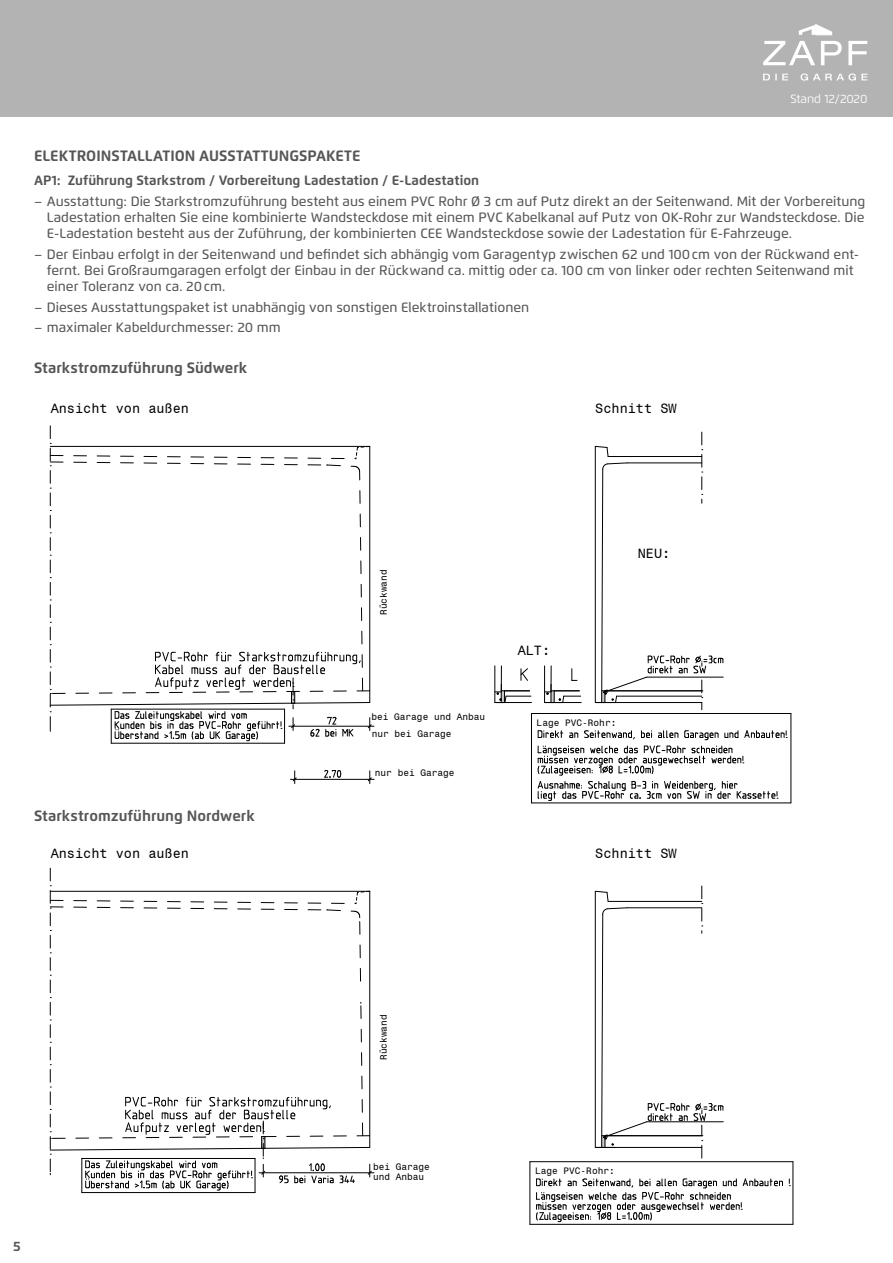
<style>
.page{position:relative;width:893px;height:1263px;background:#fff}
.page>*{position:absolute;margin:0;border:0;box-sizing:border-box;transform-origin:0 0}
.t1{font:700 15px "Flexo";color:#575656}
.t2{font:500 13.5px/16.2px "Flexo";color:#575656;text-align:justify}
.t3{font:700 13.5px "Flexo";color:#575656}
.t4{font:13.5px "Monospac 821 BT";color:#000}
.Text{font:700 13.5px "Flexo";color:#57585a}
.t5{font:12px "Flexo";letter-spacing:-.01em;color:#fff}
.t6{font:9.45px/10.1px "Monospac 821 BT";color:#000}
</style>
<div class="page">
<div style="left:0;top:0;width:893px;height:117px;background:#b4b3b3"></div>
<svg style="left:763px;top:41px;width:104px;height:24px"></svg>
<svg style="left:799px;top:24px;width:33px;height:11px"></svg>
<svg style="left:763px;top:73px;width:104px;height:8px"></svg>
<hr style="left:544px;top:666px;width:1px;height:36px;background:#000">
<hr style="left:550px;top:666px;width:2px;height:26px;background:#000">
<hr style="left:494px;top:666px;width:1px;height:36px;background:#000">
<hr style="left:531px;top:713px;width:1px;height:90px;background:#000">
<hr style="left:531px;top:802px;width:260px;height:1px;background:#000">
<hr style="left:791px;top:713px;width:1px;height:90px;background:#000">
<hr style="left:531px;top:713px;width:260px;height:1px;background:#000">
<hr style="left:111px;top:709px;width:1px;height:34px;background:#000">
<hr style="left:111px;top:743px;width:174px;height:1px;background:#000">
<hr style="left:284px;top:709px;width:1px;height:34px;background:#000">
<hr style="left:289px;top:726px;width:85px;height:1px;background:#000">
<svg style="left:292px;top:771px;width:5px;height:13px"></svg>
<hr style="left:290px;top:779px;width:84px;height:1px;background:#000">
<svg style="left:367px;top:771px;width:5px;height:13px"></svg>
<svg style="left:324px;top:770px;width:17px;height:8px"></svg>
<svg style="left:495px;top:666px;width:36px;height:38px"></svg>
<svg style="left:545px;top:669px;width:36px;height:35px"></svg>
<svg style="left:594px;top:432px;width:130px;height:278px"></svg>
<svg style="left:49px;top:426px;width:323px;height:315px"></svg>
<svg style="left:537px;top:730px;width:250px;height:71px"></svg>
<hr style="left:530px;top:1162px;width:1px;height:62px;background:#000">
<hr style="left:530px;top:1224px;width:263px;height:1px;background:#000">
<hr style="left:793px;top:1162px;width:1px;height:62px;background:#000">
<hr style="left:530px;top:1161px;width:263px;height:1px;background:#000">
<hr style="left:81px;top:1158px;width:1px;height:34px;background:#000">
<hr style="left:82px;top:1192px;width:173px;height:1px;background:#000">
<hr style="left:255px;top:1158px;width:1px;height:34px;background:#000">
<hr style="left:259px;top:1172px;width:115px;height:1px;background:#000">
<svg style="left:594px;top:886px;width:130px;height:272px"></svg>
<svg style="left:49px;top:868px;width:323px;height:323px"></svg>
<svg style="left:536px;top:1178px;width:247px;height:44px"></svg>
<p class="t5" style="left:790px;top:91px;width:79px">Stand 12/2020</p>
<p class="t1" style="left:34px;top:146px;width:328px">ELEKTROINSTALLATION AUSSTATTUNGSPAKETE</p>
<p class="t3" style="left:34px;top:172px;width:447px">AP1: Zuführung Starkstrom / Vorbereitung Ladestation / E-Ladestation</p>
<p class="t2" style="left:47px;top:193px;width:820px;text-indent:-13px">– Ausstattung: Die Starkstromzuführung besteht aus einem PVC Rohr Ø 3 cm auf Putz direkt an der Seitenwand. Mit der Vorbereitung Ladestation erhalten Sie eine kombinierte Wandsteckdose mit einem PVC Kabelkanal auf Putz von OK-Rohr zur Wandsteckdose. Die E-Ladestation besteht aus der Zuführung, der kombinierten CEE Wandsteckdose sowie der Ladestation für E-Fahrzeuge.</p>
<p class="t2" style="left:47px;top:246px;width:814px;text-align:left;text-indent:-13px">– Der Einbau erfolgt in der Seitenwand und befindet sich abhängig vom Garagentyp zwischen 62 und 100cm von der Rückwand ent&shy;fernt. Bei Großraumgaragen erfolgt der Einbau in der Rückwand ca. mittig oder ca. 100 cm von linker oder rechten Seitenwand mit einer Toleranz von ca. 20cm.</p>
<p class="t2" style="left:34px;top:299px;width:497px">– Dieses Ausstattungspaket ist unabhängig von sonstigen Elektroinstallationen</p>
<p class="t2" style="left:34px;top:319px;width:248px">– maximaler Kabeldurchmesser: 20 mm</p>
<p class="t1" style="left:34px;top:359px;width:215px">Starkstromzuführung Südwerk</p>
<p class="t4" style="left:51px;top:400px;width:140px">Ansicht von außen</p>
<p class="t1" style="left:34px;top:806px;width:222px">Starkstromzuführung Nordwerk</p>
<p class="t4" style="left:595px;top:400px;width:83px">Schnitt SW</p>
<p class="t6" style="left:378px;top:615px;width:47px;rotate:-90deg">Rückwand</p>
<p class="t6" style="left:371px;top:712px;width:115px">bei Garage und Anbau</p>
<p class="t6" style="left:372px;top:728px;width:81px">nur bei Garage</p>
<p class="t6" style="left:375px;top:767px;width:81px">nur bei Garage</p>
<p class="t4" style="left:638px;top:545px;width:34px">NEU:</p>
<p class="t4" style="left:518px;top:642px;width:34px">ALT:</p>
<p class="t6" style="left:537px;top:718px;width:81px">Lage PVC-Rohr:</p>
<p class="t4" style="left:51px;top:845px;width:140px">Ansicht von außen</p>
<p class="t4" style="left:595px;top:845px;width:83px">Schnitt SW</p>
<p class="Text" style="left:13px;top:1238px;width:9px">5</p>
<p class="t6" style="left:378px;top:1060px;width:47px;rotate:-90deg">Rückwand</p>
<p class="t6" style="left:373px;top:1162px;width:58px">bei Garage und Anbau</p>
<p class="t6" style="left:535px;top:1166px;width:81px">Lage PVC-Rohr:</p>
</div>
